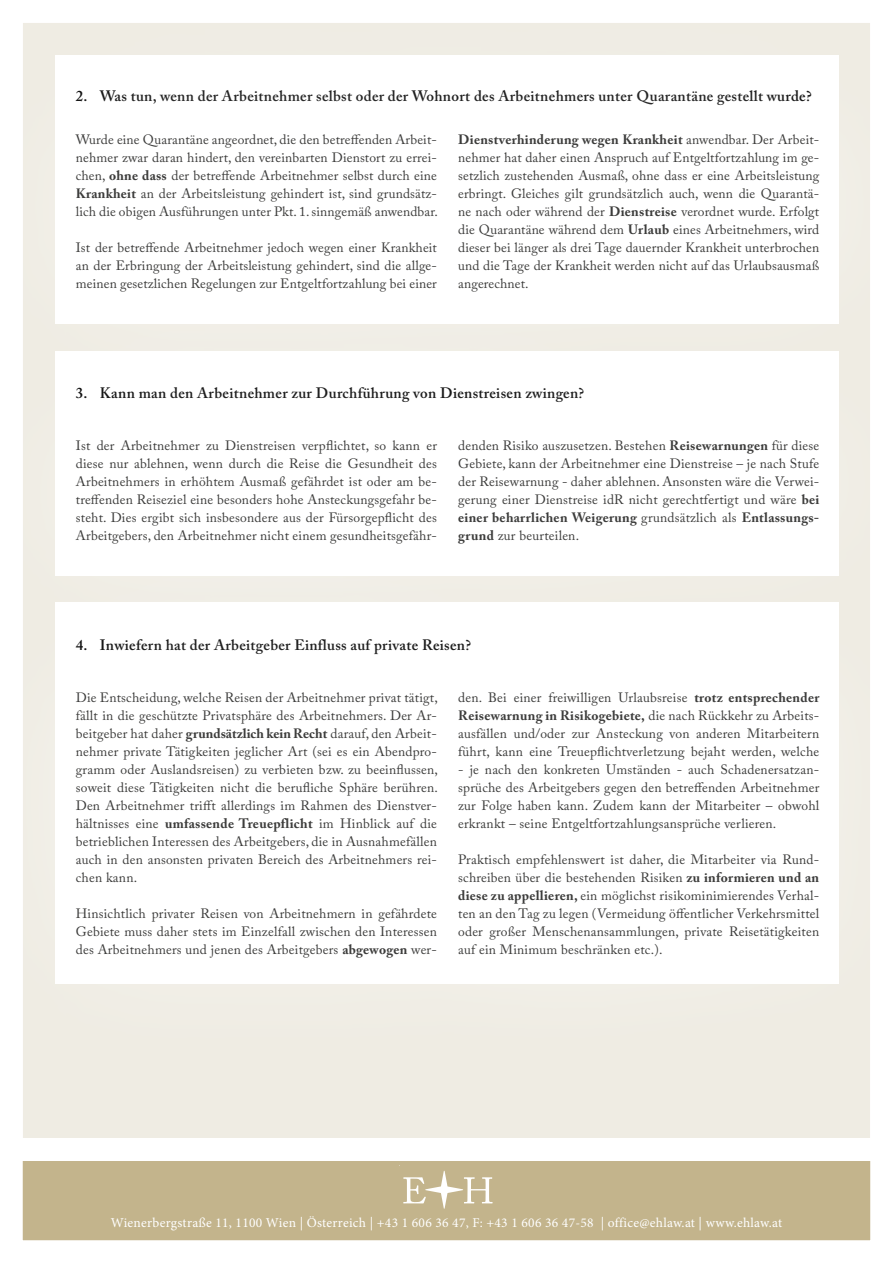
<style>
.page{position:relative;width:893px;height:1263px;background:#fff}
.page>*{position:absolute;margin:0;border:0;box-sizing:border-box;transform-origin:0 0}
.t1{font:600 15px "Adobe Caslon Pro";letter-spacing:.02em;color:#000}
.t2{font:13.5px/18px "Adobe Caslon Pro";letter-spacing:.015em;color:#3c3c3b;text-align:justify}
.t3{font:13.5px "Minion Pro";letter-spacing:.02em;color:#fff}
.s1{font-weight:700}
</style>
<div class="page">
<div style="left:23px;top:1074px;width:847px;height:64px;background:#efece3"></div>
<div style="left:0;top:1161px;width:893px;height:81px;background:#c3b48c"></div>
<svg style="left:399px;top:1165px;width:94px;height:44px"></svg>
<div style="left:0;top:17px;width:893px;height:391px;background:#fff;opacity:.75"></div>
<div style="left:0;top:324px;width:893px;height:336px;background:#fff;opacity:.75"></div>
<div style="left:0;top:575px;width:893px;height:499px;background:#fff;opacity:.75"></div>
<p class="t1" style="left:76px;top:87px;width:737px">2. Was tun, wenn der Arbeitnehmer selbst oder der Wohnort des Arbeitnehmers unter Quarantäne gestellt wurde?</p>
<p class="t2" style="left:76px;top:130px;width:363px">Wurde eine Quarantäne angeordnet, die den betreffenden Arbeit&shy;nehmer zwar daran hindert, den vereinbarten Dienstort zu errei&shy;chen, <span class="s1">ohne dass</span> der betreffende Arbeitnehmer selbst durch eine <span class="s1">Krankheit</span> an der Arbeitsleistung gehindert ist, sind grundsätz&shy;lich die obigen Ausführungen unter Pkt. 1. sinngemäß anwendbar.</p>
<p class="t2" style="left:76px;top:238px;width:363px">Ist der betreffende Arbeitnehmer jedoch wegen einer Krankheit an der Erbringung der Arbeitsleistung gehindert, sind die allge&shy;meinen gesetzlichen Regelungen zur Entgeltfortzahlung bei einer</p>
<p class="t2" style="left:458px;top:130px;width:363px"><span class="s1">Dienstverhinderung wegen Krankheit</span> anwendbar. Der Arbeit&shy;nehmer hat daher einen Anspruch auf Entgeltfortzahlung im ge&shy;setzlich zustehenden Ausmaß, ohne dass er eine Arbeitsleistung erbringt. Gleiches gilt grundsätzlich auch, wenn die Quarantä&shy;ne nach oder während der <span class="s1">Dienstreise</span> verordnet wurde. Erfolgt die Quarantäne während dem <span class="s1">Urlaub</span> eines Arbeitnehmers, wird dieser bei länger als drei Tage dauernder Krankheit unterbrochen und die Tage der Krankheit werden nicht auf das Urlaubsausmaß angerechnet.</p>
<p class="t1" style="left:76px;top:384px;width:510px">3. Kann man den Arbeitnehmer zur Durchführung von Dienstreisen zwingen?</p>
<p class="t2" style="left:76px;top:436px;width:363px">Ist der Arbeitnehmer zu Dienstreisen verpflichtet, so kann er diese nur ablehnen, wenn durch die Reise die Gesundheit des Arbeitnehmers in erhöhtem Ausmaß gefährdet ist oder am be&shy;treffenden Reiseziel eine besonders hohe Ansteckungsgefahr be&shy;steht. Dies ergibt sich insbesondere aus der Fürsorgepflicht des Arbeitgebers, den Arbeitnehmer nicht einem gesundheitsgefähr-</p>
<p class="t2" style="left:458px;top:436px;width:363px">denden Risiko auszusetzen. Bestehen <span class="s1">Reisewarnungen</span> für diese Gebiete, kann der Arbeitnehmer eine Dienstreise – je nach Stufe der Reisewarnung - daher ablehnen. Ansonsten wäre die Verwei&shy;gerung einer Dienstreise idR nicht gerechtfertigt und wäre <span class="s1">bei einer beharrlichen Weigerung</span> grundsätzlich als <span class="s1">Entlassungs&shy;grund</span> zur beurteilen.</p>
<p class="t1" style="left:76px;top:636px;width:397px">4. Inwiefern hat der Arbeitgeber Einfluss auf private Reisen?</p>
<p class="t2" style="left:76px;top:688px;width:364px">Die Entscheidung, welche Reisen der Arbeitnehmer privat tätigt, fällt in die geschützte Privatsphäre des Arbeitnehmers. Der Ar&shy;beitgeber hat daher <span class="s1">grundsätzlich kein Recht</span> darauf, den Arbeit&shy;nehmer private Tätigkeiten jeglicher Art (sei es ein Abendpro&shy;gramm oder Auslandsreisen) zu verbieten bzw. zu beeinflussen, soweit diese Tätigkeiten nicht die berufliche Sphäre berühren.<br>Den Arbeitnehmer trifft allerdings im Rahmen des Dienstver&shy;hältnisses eine <span class="s1">umfassende Treuepflicht</span> im Hinblick auf die betrieblichen Interessen des Arbeitgebers, die in Ausnahmefällen auch in den ansonsten privaten Bereich des Arbeitnehmers rei&shy;chen kann.</p>
<p class="t2" style="left:76px;top:904px;width:363px">Hinsichtlich privater Reisen von Arbeitnehmern in gefährdete Gebiete muss daher stets im Einzelfall zwischen den Interessen des Arbeitnehmers und jenen des Arbeitgebers <span class="s1">abgewogen</span> wer-</p>
<p class="t2" style="left:458px;top:688px;width:363px">den. Bei einer freiwilligen Urlaubsreise <span class="s1">trotz entsprechender Reisewarnung in Risikogebiete,</span> die nach Rückkehr zu Arbeits&shy;ausfällen und/oder zur Ansteckung von anderen Mitarbeitern führt, kann eine Treuepflichtverletzung bejaht werden, welche</p>
<p class="t2" style="left:458px;top:760px;width:363px">- je nach den konkreten Umständen - auch Schadenersatzan&shy;sprüche des Arbeitgebers gegen den betreffenden Arbeitnehmer zur Folge haben kann. Zudem kann der Mitarbeiter – obwohl erkrankt – seine Entgeltfortzahlungsansprüche verlieren.</p>
<p class="t2" style="left:458px;top:850px;width:363px">Praktisch empfehlenswert ist daher, die Mitarbeiter via Rund&shy;schreiben über die bestehenden Risiken <span class="s1">zu informieren und an diese zu appellieren,</span> ein möglichst risikominimierendes Verhal&shy;ten an den Tag zu legen (Vermeidung öffentlicher Verkehrsmittel oder großer Menschenansammlungen, private Reisetätigkeiten auf ein Minimum beschränken etc.).</p>
<p class="t3" style="left:108px;top:1213px;width:679px">WienerbergstR sse 11, 1100 Wien | Österreich | +43 1 606 36 47, F: +43 1 606 36 47-58 | o fice@ehlaw.at | www.ehlaw.at</p>
<p class="t3" style="left:111px;top:1213px;width:673px">Wienerbergstraße 11, 1100 Wien | Österreich | +43 1 606 36 47, F: +43 1 606 36 47-58 | office@ehlaw.at | www.ehlaw.at</p>
</div>
